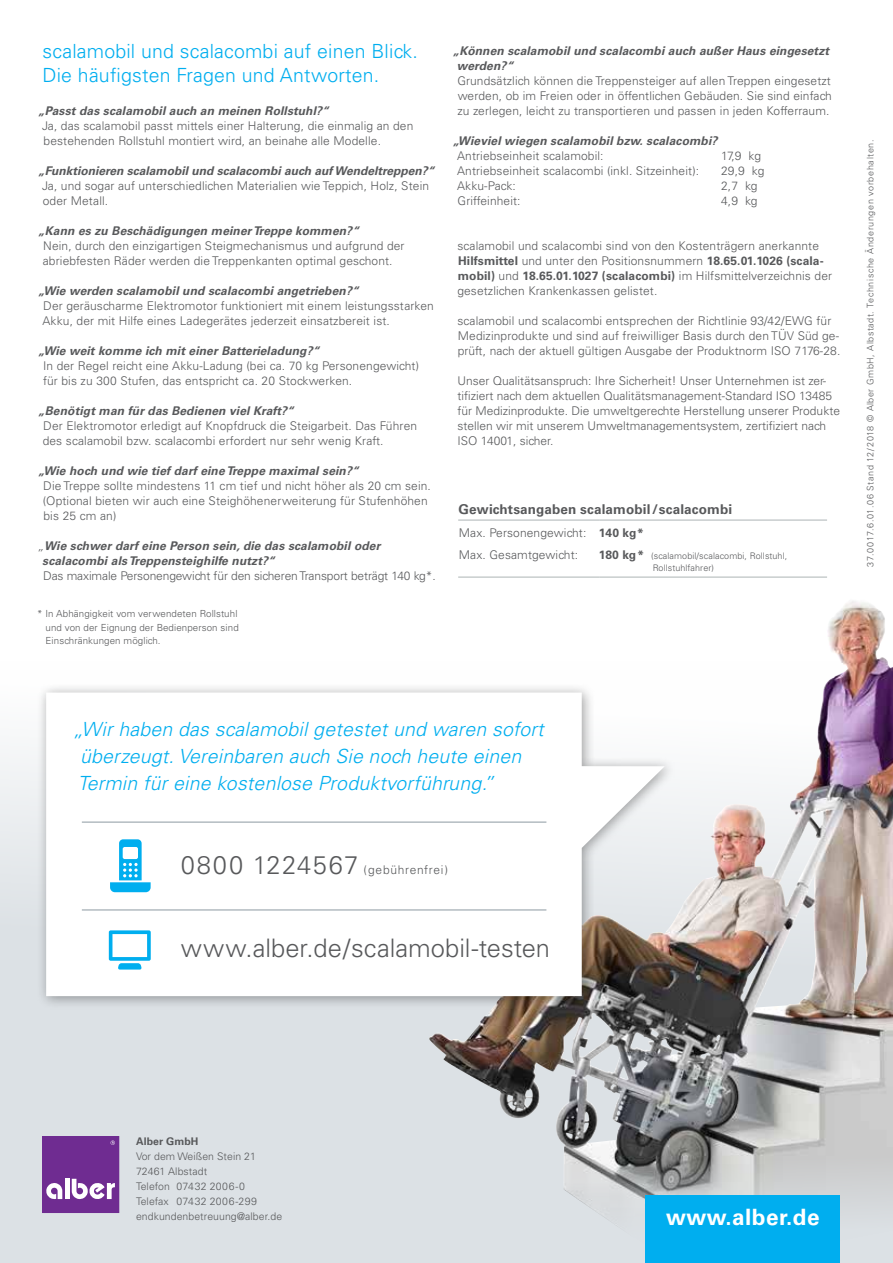
<style>
.page{position:relative;width:893px;height:1263px;background:#fff}
.page>*{position:absolute;margin:0;border:0;box-sizing:border-box;transform-origin:0 0}
.t1{font:300 25.5px "Univers";color:#58595b}
.t2{font:700 22.5px "Univers LT Std";letter-spacing:.02em;color:#fff}
.t3{font:italic 300 19.5px/27px "Univers LT Std";letter-spacing:.01em;color:#00aeef}
.t4{font:300 19.5px/24px "Univers LT Std";letter-spacing:.01em;color:#00aeef}
.t5{font:700 13.5px "Univers LT Std";letter-spacing:.01em;color:#58595b}
.t6{font:300 12px/15px "Univers LT Std";letter-spacing:.01em;color:#58595b}
.t7{font:italic 700 12px/15px "Univers LT Std";letter-spacing:.01em;color:#58595b}
.t8{font:300 12px "Univers LT Std";letter-spacing:-.01em;color:#58595b}
.t9{font:300 12px "Univers";letter-spacing:.055em;color:#58595b}
.t10{font:300 10.5px/15px "Univers LT Std";letter-spacing:.005em;color:#58595b}
.t11{font:700 10.5px "Univers LT Std";letter-spacing:.005em;color:#58595b}
.t12{font:300 9.75px/13.5px "Univers LT Std";letter-spacing:.01em;color:#58595b}
.t13{font:300 9px "Univers";letter-spacing:.065em;color:#58595b}
.t14{font:300 9px/12px "Univers LT Std";letter-spacing:.01em;color:#58595b}
.s1{font-weight:700}
.s2{font-weight:300}
.s3{font-weight:700;font-size:12px}
.s4{font-size:25.5px}
</style>
<div class="page">
<svg style="left:0;top:661px;width:893px;height:602px;fill:#dce1e5"></svg>
<div style="left:43px;top:1136px;width:76px;height:76px;background:#6f2c91"></div>
<div style="left:43px;top:1136px;width:76px;height:77px;border:1px solid #6f2c91"></div>
<svg style="left:46px;top:1183px;width:16px;height:16px"></svg>
<hr style="left:65px;top:1179px;width:4px;height:20px;background:#fff">
<svg style="left:72px;top:1179px;width:43px;height:20px"></svg>
<svg style="left:111px;top:1140px;width:4px;height:5px"></svg>
<img style="left:710px;top:608px;width:141px;height:269px">
<hr style="left:458px;top:520px;width:141px;height:1px;background:#acb4b5">
<hr style="left:599px;top:520px;width:228px;height:1px;background:#acb4b5">
<hr style="left:458px;top:577px;width:141px;height:1px;background:#acb4b5">
<hr style="left:599px;top:577px;width:228px;height:1px;background:#acb4b5">
<div style="left:37px;top:683px;width:640px;height:327px;background:#000;opacity:.35"></div>
<svg style="left:46px;top:692px;width:619px;height:304px"></svg>
<svg style="left:110px;top:839px;width:41px;height:53px"></svg>
<svg style="left:109px;top:930px;width:42px;height:39px"></svg>
<hr style="left:82px;top:909px;width:464px;height:1px;background:#8c99a1">
<hr style="left:82px;top:822px;width:464px;height:1px;background:#8c99a1">
<div style="left:646px;top:1196px;width:194px;height:67px;background:#00aeef"></div>
<h3 class="t4" style="left:43px;top:39px;width:377px">scalamobil und scalacombi auf einen Blick.<br>Die häufigsten Fragen und Antworten.</h3>
<p class="t7" style="left:457px;top:43px;width:374px;text-indent:-4px">„Können scalamobil und scalacombi auch außer Haus eingesetzt werden?“</p>
<p class="t6" style="left:457px;top:73px;width:376px;text-align:justify">Grundsätzlich können die Treppensteiger auf allen Treppen eingesetzt werden, ob im Freien oder in öffentlichen Gebäuden. Sie sind einfach zu zerlegen, leicht zu transportieren und passen in jeden Kofferraum.</p>
<p class="t7" style="left:453px;top:133px;width:266px">„Wieviel wiegen scalamobil bzw. scalacombi?</p>
<p class="t6" style="left:457px;top:148px;width:148px">Antriebseinheit scalamobil:</p>
<p class="t6" style="left:721px;top:148px;width:41px">17,9 kg</p>
<p class="t6" style="left:457px;top:163px;width:243px">Antriebseinheit scalacombi (inkl. Sitzeinheit):</p>
<p class="t6" style="left:721px;top:163px;width:45px">29,9 kg</p>
<p class="t6" style="left:457px;top:178px;width:60px">Akku-Pack:</p>
<p class="t6" style="left:721px;top:178px;width:38px">2,7 kg</p>
<p class="t6" style="left:458px;top:193px;width:65px">Griffeinheit:</p>
<p class="t6" style="left:721px;top:193px;width:38px">4,9 kg</p>
<p class="t6" style="left:457px;top:238px;width:376px">scalamobil und scalacombi sind von den Kostenträgern anerkannte <span class="s1">Hilfsmittel</span> und unter den Positionsnummern <span class="s1">18.65.01.1026 (scala&shy;mobil)</span> und <span class="s1">18.65.01.1027 (scalacombi)</span> im Hilfsmittelverzeichnis der gesetzlichen Krankenkassen gelistet.</p>
<p class="t6" style="left:457px;top:313px;width:384px">scalamobil und scalacombi entsprechen der Richtlinie 93/42/EWG für<br>Medizinprodukte und sind auf freiwilliger Basis durch den TÜV Süd ge&shy;prüft, nach der aktuell gültigen Ausgabe der Produktnorm ISO 7176-28.</p>
<p class="t6" style="left:457px;top:373px;width:384px">Unser Qualitätsanspruch: Ihre Sicherheit! Unser Unternehmen ist zer&shy;tifiziert nach dem aktuellen Qualitätsmanagement-Standard ISO 13485 für Medizinprodukte. Die umweltgerechte Herstellung unserer Produkte stellen wir mit unserem Umweltmanagementsystem, zertifiziert nach ISO 14001, sicher.</p>
<p class="t7" style="left:38px;top:103px;width:292px">„Passt das scalamobil auch an meinen Rollstuhl?“</p>
<p class="t6" style="left:42px;top:118px;width:373px">Ja, das scalamobil passt mittels einer Halterung, die einmalig an den bestehenden Rollstuhl montiert wird, an beinahe alle Modelle.</p>
<p class="t7" style="left:38px;top:163px;width:398px">„Funktionieren scalamobil und scalacombi auch auf Wendeltreppen?“</p>
<p class="t6" style="left:42px;top:178px;width:389px">Ja, und sogar auf unterschiedlichen Materialien wie Teppich, Holz, Stein oder Metall.</p>
<p class="t7" style="left:38px;top:223px;width:322px">„Kann es zu Beschädigungen meiner Treppe kommen?“</p>
<p class="t6" style="left:43px;top:238px;width:363px">Nein, durch den einzigartigen Steigmechanismus und aufgrund der abriebfesten Räder werden die Treppenkanten optimal geschont.</p>
<p class="t7" style="left:38px;top:283px;width:322px">„Wie werden scalamobil und scalacombi angetrieben?“</p>
<p class="t6" style="left:43px;top:298px;width:393px">Der geräuscharme Elektromotor funktioniert mit einem leistungsstarken<br>Akku, der mit Hilfe eines Ladegerätes jederzeit einsatzbereit ist.</p>
<p class="t7" style="left:38px;top:343px;width:283px">„Wie weit komme ich mit einer Batterieladung?“</p>
<p class="t6" style="left:43px;top:358px;width:377px">In der Regel reicht eine Akku-Ladung (bei ca. 70 kg Personengewicht) für bis zu 300 Stufen, das entspricht ca. 20 Stockwerken.</p>
<p class="t7" style="left:38px;top:403px;width:257px">„Benötigt man für das Bedienen viel Kraft?“</p>
<p class="t6" style="left:43px;top:418px;width:376px">Der Elektromotor erledigt auf Knopfdruck die Steigarbeit. Das Führen des scalamobil bzw. scalacombi erfordert nur sehr wenig Kraft.</p>
<p class="t7" style="left:38px;top:463px;width:322px">„Wie hoch und wie tief darf eine Treppe maximal sein?“</p>
<p class="t6" style="left:43px;top:478px;width:390px">Die Treppe sollte mindestens 11 cm tief und nicht höher als 20 cm sein. (Optional bieten wir auch eine Steighöhenerweiterung für Stufenhöhen bis 25 cm an)</p>
<p class="t7" style="left:42px;top:538px;width:340px;text-indent:-5px"><span class="s2">„</span>Wie schwer darf eine Person sein, die das scalamobil oder scalacombi als Treppensteighilfe nutzt?“</p>
<p class="t8" style="left:43px;top:569px;width:394px">Das maximale Personengewicht für den sicheren Transport beträgt 140 kg*.</p>
<p class="t5" style="left:459px;top:501px;width:275px">Gewichtsangaben scalamobil/scalacombi</p>
<p class="t6" style="left:459px;top:522px;width:187px;line-height:21.5px">Max. Personengewicht: <span class="s1">140 kg*<br></span>Max. Gesamtgewicht:</p>
<p class="t14" style="left:653px;top:549px;width:136px;text-indent:-54px"><span class="s3">180 kg*</span> (scalamobil/scalacombi, Rollstuhl,<br>Rollstuhlfahrer)</p>
<p class="t12" style="left:46px;top:607px;width:195px;text-indent:-9px">* In Abhängigkeit vom verwendeten Rollstuhl und von der Eignung der Bedienperson sind<br>Einschränkungen möglich.</p>
<p class="t13" style="left:865px;top:567px;width:428px;rotate:-90deg">37.0017.6.01.06 Stand 12/2018 © Alber GmbH, Albstadt. Technische Änderungen vorbehalten.</p>
<h3 class="t3" style="left:73px;top:716px;width:472px">„Wir haben das scalamobil getestet und waren sofort überzeugt. Vereinbaren auch Sie noch heute einen<br>Termin für eine kostenlose Produktvorführung.”</h3>
<p class="t9" style="left:181px;top:863px;width:269px"><span class="s4">0800 1224567</span> (gebührenfrei)</p>
<h1 class="t1" style="left:181px;top:932px;width:371px">www.alber.de/scalamobil-testen</h1>
<p class="t11" style="left:136px;top:1135px;width:64px">Alber GmbH</p>
<p class="t10" style="left:136px;top:1149px;width:148px">Vor dem Weißen Stein 21<br>72461 Albstadt<br>Telefon 07432 2006-0<br>Telefax 07432 2006-299 endkundenbetreuung@alber.de</p>
<h2 class="t2" style="left:666px;top:1204px;width:155px">www.alber.de</h2>
</div>
